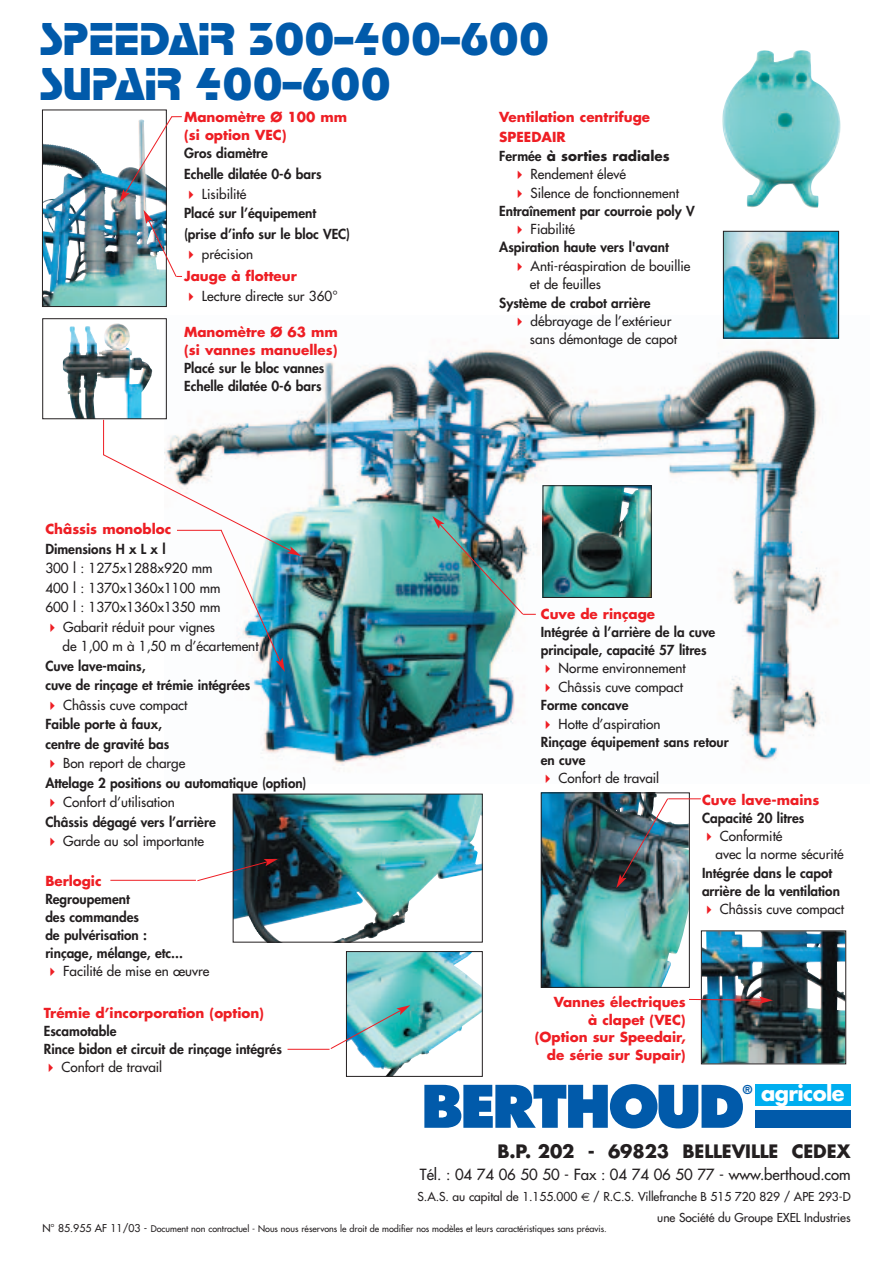
<style>
.page{position:relative;width:893px;height:1263px;background:#fff}
.page>*{position:absolute;margin:0;border:0;box-sizing:border-box;transform-origin:0 0}
.t1{font:800 57px "Futura";letter-spacing:-.06em;color:#015aaa}
.t2{font:48px/45px "Stop D";color:#015aaa}
.t3{font:700 21px "Futura";letter-spacing:-.03em;color:#fff}
.t4{font:700 18px "Futura";letter-spacing:-.005em;color:#231f20}
.t5{font:15px "Futura";letter-spacing:-.005em;color:#231f20}
.t6{font:800 13.5px/18px "Futura";color:#231f20}
.t7{font:13.5px/18.5px "Futura";color:#231f20}
.t8{font:700 13.5px/17.5px "Futura";color:#ee1e24}
.t9{font:700 13.5px "Futura";color:#231f20}
.t10{font:12px/21.3px "Futura";letter-spacing:-.005em;color:#231f20;text-align:right}
.t11{font:9px "Futura";color:#231f20}
.s1{font-weight:800}
.s2{font-family:"Euro Sans"}
.s3{font-size:10.5px}
</style>
<div class="page">
<div style="left:755px;top:1085px;width:95px;height:21px;background:#00aeef"></div>
<div style="left:755px;top:1110px;width:95px;height:17px;background:#015aaa"></div>
<img style="left:165px;top:315px;width:675px;height:455px">
<img style="left:235px;top:831px;width:245px;height:110px">
<div style="left:233px;top:794px;width:249px;height:149px;border:1px solid #231f20"></div>
<img style="left:348px;top:953px;width:132px;height:122px">
<div style="left:346px;top:951px;width:136px;height:126px;border:1px solid #231f20"></div>
<img style="left:543px;top:794px;width:144px;height:192px">
<div style="left:541px;top:792px;width:148px;height:196px;border:1px solid #231f20"></div>
<img style="left:703px;top:933px;width:141px;height:129px">
<div style="left:701px;top:931px;width:145px;height:133px;border:1px solid #231f20"></div>
<img style="left:544px;top:487px;width:105px;height:109px">
<div style="left:542px;top:485px;width:109px;height:113px;border:1px solid #231f20"></div>
<img style="left:44px;top:144px;width:121px;height:161px">
<div style="left:42px;top:110px;width:125px;height:197px;border:1px solid #231f20"></div>
<img style="left:63px;top:323px;width:89px;height:94px">
<div style="left:42px;top:318px;width:125px;height:101px;border:1px solid #231f20"></div>
<img style="left:722px;top:50px;width:118px;height:158px">
<img style="left:725px;top:233px;width:112px;height:103px">
<div style="left:723px;top:231px;width:116px;height:107px;border:1px solid #231f20"></div>
<svg style="left:197px;top:859px;width:81px;height:23px"></svg>
<svg style="left:103px;top:454px;width:198px;height:218px"></svg>
<svg style="left:330px;top:1005px;width:80px;height:45px"></svg>
<hr style="left:110px;top:880px;width:86px;height:1px;background:#ee1e24">
<hr style="left:177px;top:530px;width:44px;height:1px;background:#ee1e24">
<hr style="left:103px;top:420px;width:1px;height:35px;background:#ee1e24">
<hr style="left:668px;top:798px;width:32px;height:1px;background:#ee1e24">
<hr style="left:287px;top:1049px;width:42px;height:1px;background:#ee1e24">
<img style="left:119px;top:115px;width:63px;height:88px">
<img style="left:143px;top:210px;width:39px;height:67px">
<img style="left:616px;top:798px;width:52px;height:90px">
<img style="left:432px;top:516px;width:104px;height:99px">
<svg style="left:689px;top:996px;width:84px;height:8px"></svg>
<svg style="left:518px;top:318px;width:4px;height:8px"></svg>
<svg style="left:546px;top:665px;width:4px;height:8px"></svg>
<svg style="left:546px;top:683px;width:4px;height:9px"></svg>
<svg style="left:546px;top:720px;width:4px;height:9px"></svg>
<h2 class="t2" style="left:41px;top:16px;width:510px">SPEEDAIR 300-400-600<br>SUPAIR 400-600</h2>
<p class="t8" style="left:184px;top:110px;width:164px">Manomètre Ø 100 mm (si option VEC)</p>
<p class="t6" style="left:184px;top:143px;width:139px;line-height:21.5px">Gros diamètre<br>Echelle dilatée 0-6 bars</p>
<p class="t7" style="left:202px;top:186px;width:46px">Lisibilité</p>
<p class="t6" style="left:184px;top:203px;width:167px;line-height:21.5px">Placé sur l’équipement (prise d’info sur le bloc VEC)</p>
<p class="t7" style="left:202px;top:246px;width:53px">précision</p>
<p class="t8" style="left:184px;top:268px;width:114px">Jauge à flotteur</p>
<p class="t7" style="left:202px;top:288px;width:137px">Lecture directe sur 360°</p>
<p class="t8" style="left:184px;top:325px;width:155px">Manomètre Ø 63 mm (si vannes manuelles)</p>
<p class="t6" style="left:184px;top:360px;width:142px">Placé sur le bloc vannes<br>Echelle dilatée 0-6 bars</p>
<p class="t8" style="left:45px;top:521px;width:127px">Châssis monobloc</p>
<p class="t6" style="left:45px;top:541px;width:122px">Dimensions H x L x l</p>
<p class="t7" style="left:45px;top:560px;width:169px">300 l : 1275x1288x920 mm</p>
<p class="t7" style="left:45px;top:579px;width:176px">400 l : 1370x1360x1100 mm</p>
<p class="t7" style="left:45px;top:599px;width:176px">600 l : 1370x1360x1350 mm</p>
<p class="t7" style="left:63px;top:618px;width:153px">Gabarit réduit pour vignes</p>
<p class="t7" style="left:62px;top:638px;width:197px">de 1,00 m à 1,50 m d’écartement</p>
<p class="t6" style="left:45px;top:657px;width:207px;line-height:19.5px">Cuve lave-mains,<br>cuve de rinçage et trémie intégrées</p>
<p class="t7" style="left:63px;top:696px;width:126px">Châssis cuve compact</p>
<p class="t6" style="left:45px;top:715px;width:125px;line-height:19.5px">Faible porte à faux, centre de gravité bas</p>
<p class="t7" style="left:63px;top:755px;width:124px">Bon report de charge</p>
<p class="t6" style="left:45px;top:775px;width:262px">Attelage 2 positions ou automatique (option)</p>
<p class="t7" style="left:63px;top:794px;width:113px">Confort d’utilisation</p>
<p class="t6" style="left:45px;top:814px;width:172px">Châssis dégagé vers l’arrière</p>
<p class="t7" style="left:63px;top:833px;width:142px">Garde au sol importante</p>
<p class="t8" style="left:45px;top:874px;width:58px">Berlogic</p>
<p class="t6" style="left:45px;top:891px;width:139px">Regroupement<br>des commandes<br>de pulvérisation : rinçage, mélange, etc...</p>
<p class="t7" style="left:63px;top:963px;width:148px">Facilité de mise en œuvre</p>
<p class="t8" style="left:44px;top:1005px;width:222px">Trémie d’incorporation (option)</p>
<p class="t6" style="left:44px;top:1023px;width:239px">Escamotable<br>Rince bidon et circuit de rinçage intégrés</p>
<p class="t7" style="left:62px;top:1059px;width:102px">Confort de travail</p>
<p class="t8" style="left:499px;top:110px;width:152px">Ventilation centrifuge</p>
<p class="t8" style="left:499px;top:129px;width:68px">SPEEDAIR</p>
<p class="t9" style="left:499px;top:150px;width:172px"><span class="s1">Fermée</span> à sorties radiales</p>
<p class="t7" style="left:530px;top:166px;width:97px">Rendement élevé</p>
<p class="t7" style="left:530px;top:184px;width:150px">Silence de fonctionnement</p>
<p class="t6" style="left:499px;top:203px;width:197px">Entraînement par courroie poly V</p>
<p class="t7" style="left:530px;top:221px;width:46px">Fiabilité</p>
<p class="t6" style="left:499px;top:239px;width:171px">Aspiration haute vers l'avant</p>
<p class="t7" style="left:530px;top:258px;width:162px">Anti-réaspiration de bouillie et de feuilles</p>
<p class="t6" style="left:499px;top:295px;width:153px">Système de crabot arrière</p>
<p class="t7" style="left:530px;top:313px;width:148px">débrayage de l’extérieur sans démontage de capot</p>
<p class="t8" style="left:541px;top:606px;width:116px">Cuve de rinçage</p>
<p class="t6" style="left:541px;top:624px;width:176px">Intégrée à l’arrière de la cuve principale, capacité 57 litres</p>
<p class="t7" style="left:558px;top:660px;width:129px">Norme environnement<br>Châssis cuve compact</p>
<p class="t6" style="left:541px;top:697px;width:89px">Forme concave</p>
<p class="t7" style="left:558px;top:715px;width:103px">Hotte d’aspiration</p>
<p class="t6" style="left:541px;top:734px;width:189px">Rinçage équipement sans retour en cuve</p>
<p class="t7" style="left:558px;top:770px;width:102px">Confort de travail</p>
<p class="t8" style="left:702px;top:792px;width:119px">Cuve lave-mains</p>
<p class="t6" style="left:702px;top:810px;width:104px">Capacité 20 litres</p>
<p class="t7" style="left:715px;top:828px;width:130px;text-indent:4px">Conformité<br>avec la norme sécurité</p>
<p class="t6" style="left:702px;top:864px;width:139px">Intégrée dans le capot arrière de la ventilation</p>
<p class="t7" style="left:719px;top:901px;width:126px">Châssis cuve compact</p>
<p class="t8" style="left:535px;top:995px;width:152px;text-align:right">Vannes électriques<br>à clapet (VEC) (Option sur Speedair, de série sur Supair)</p>
<h1 class="t1" style="left:421px;top:1082px;width:325px">BERTHOUD</h1>
<h3 class="t3" style="left:742px;top:1083px;width:103px"><sup>®</sup> agricole</h3>
<h3 class="t4" style="left:497px;top:1144px;width:354px">B.P. 202 - 69823 BELLEVILLE CEDEX</h3>
<p class="t5" style="left:420px;top:1167px;width:432px">Tél. : 04 74 06 50 50 - Fax : 04 74 06 50 77 - www.berthoud.com</p>
<p class="t10" style="left:417px;top:1187px;width:434px">S.A.S. au capital de 1.155.000 <span class="s2">€</span> / R.C.S. Villefranche B 515 720 829 / APE 293-D une Société du Groupe EXEL Industries</p>
<p class="t11" style="left:42px;top:1224px;width:566px"><span class="s3">N° 85.955 AF 11/03 -</span> Document non contractuel - Nous nous réservons le droit de modifier nos modèles et leurs caractéristiques sans préavis.</p>
</div>
